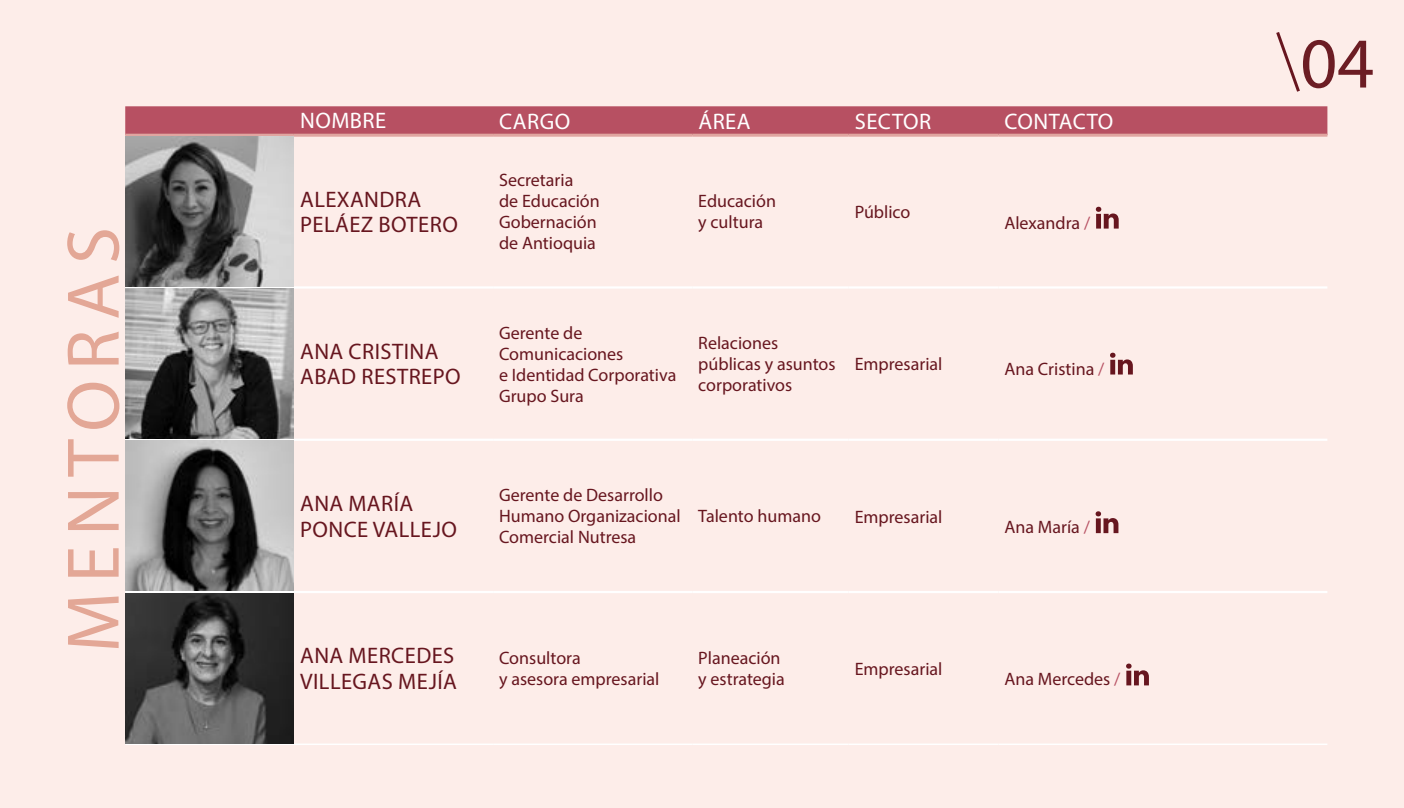
<style>
.page{position:relative;width:1404px;height:808px;background:#fff}
.page>*{position:absolute;margin:0;border:0;box-sizing:border-box;transform-origin:0 0}
.t1{font:75px "Myriad Pro";letter-spacing:.13em;color:#e3a796}
.t2{font:72px "Myriad Pro";color:#6c1d24}
.t3{font:22.5px/25.5px "Myriad Pro";letter-spacing:.02em;color:#67161f}
.t4{font:22.5px "Myriad Pro";letter-spacing:.02em;color:#fff}
.t5{font:18px/21px "Myriad Pro";color:#67161f}
.s1{color:#b75062}
</style>
<div class="page">
<div style="left:0;top:0;width:1403px;height:808px;background:#fdede9"></div>
<svg style="left:1276px;top:32px;width:24px;height:60px"></svg>
<svg style="left:125px;top:106px;width:1202px;height:28px;background:#b85264"></svg>
<hr style="left:125px;top:134px;width:169px;height:3px;background:#e0a5a0">
<hr style="left:294px;top:134px;width:199px;height:3px;background:#e0a5a0">
<hr style="left:493px;top:134px;width:199px;height:3px;background:#e0a5a0">
<hr style="left:692px;top:134px;width:156px;height:3px;background:#e0a5a0">
<hr style="left:848px;top:134px;width:150px;height:3px;background:#e0a5a0">
<hr style="left:998px;top:134px;width:329px;height:3px;background:#e0a5a0">
<hr style="left:125px;top:743px;width:169px;height:2px;background:#fff">
<hr style="left:294px;top:743px;width:199px;height:2px;background:#fff">
<hr style="left:493px;top:743px;width:199px;height:2px;background:#fff">
<hr style="left:692px;top:743px;width:156px;height:2px;background:#fff">
<hr style="left:848px;top:743px;width:150px;height:2px;background:#fff">
<hr style="left:998px;top:743px;width:329px;height:2px;background:#fff">
<hr style="left:125px;top:286px;width:169px;height:3px;background:#fff">
<hr style="left:294px;top:286px;width:199px;height:3px;background:#fff">
<hr style="left:493px;top:286px;width:199px;height:3px;background:#fff">
<hr style="left:692px;top:286px;width:156px;height:3px;background:#fff">
<hr style="left:848px;top:286px;width:150px;height:3px;background:#fff">
<hr style="left:998px;top:286px;width:329px;height:3px;background:#fff">
<hr style="left:125px;top:439px;width:169px;height:2px;background:#fff">
<hr style="left:294px;top:439px;width:199px;height:2px;background:#fff">
<hr style="left:493px;top:439px;width:199px;height:2px;background:#fff">
<hr style="left:692px;top:439px;width:156px;height:2px;background:#fff">
<hr style="left:848px;top:439px;width:150px;height:2px;background:#fff">
<hr style="left:998px;top:439px;width:329px;height:2px;background:#fff">
<hr style="left:125px;top:591px;width:169px;height:2px;background:#fff">
<hr style="left:294px;top:591px;width:199px;height:2px;background:#fff">
<hr style="left:493px;top:591px;width:199px;height:2px;background:#fff">
<hr style="left:692px;top:591px;width:156px;height:2px;background:#fff">
<hr style="left:848px;top:591px;width:150px;height:2px;background:#fff">
<hr style="left:998px;top:591px;width:329px;height:2px;background:#fff">
<img style="left:125px;top:137px;width:169px;height:149px">
<svg style="left:1095px;top:207px;width:23px;height:22px"></svg>
<img style="left:125px;top:289px;width:169px;height:150px">
<svg style="left:1110px;top:353px;width:22px;height:21px"></svg>
<img style="left:125px;top:441px;width:169px;height:150px">
<svg style="left:1095px;top:511px;width:23px;height:22px"></svg>
<img style="left:125px;top:593px;width:169px;height:150px">
<svg style="left:1126px;top:663px;width:22px;height:22px"></svg>
<h1 class="t1" style="left:47px;top:652px;width:427px;rotate:-90deg">MENTORAS</h1>
<p class="t4" style="left:300px;top:107px;width:88px">NOMBRE</p>
<p class="t4" style="left:499px;top:107px;width:72px">CARGO</p>
<p class="t4" style="left:698px;top:107px;width:54px">ÁREA</p>
<p class="t4" style="left:854px;top:108px;width:78px">SECTOR</p>
<p class="t4" style="left:1004px;top:107px;width:110px">CONTACTO</p>
<p class="t3" style="left:300px;top:186px;width:159px">ALEXANDRA<br>PELÁEZ BOTERO</p>
<p class="t3" style="left:300px;top:338px;width:162px">ANA CRISTINA<br>ABAD RESTREPO</p>
<p class="t5" style="left:499px;top:169px;width:102px">Secretaria<br>de Educación<br>Gobernación de Antioquia</p>
<p class="t5" style="left:698px;top:190px;width:79px">Educación y cultura</p>
<p class="t5" style="left:854px;top:201px;width:57px">Público</p>
<p class="t5" style="left:1004px;top:212px;width:87px">Alexandra <span class="s1">/</span></p>
<p class="t5" style="left:499px;top:322px;width:179px">Gerente de<br>Comunicaciones<br>e Identidad Corporativa<br>Grupo Sura</p>
<p class="t5" style="left:698px;top:332px;width:139px">Relaciones públicas y asuntos corporativos</p>
<p class="t5" style="left:854px;top:354px;width:89px">Empresarial</p>
<p class="t5" style="left:1004px;top:358px;width:101px">Ana Cristina <span class="s1">/</span></p>
<p class="t3" style="left:300px;top:490px;width:158px">ANA MARÍA<br>PONCE VALLEJO</p>
<p class="t5" style="left:499px;top:484px;width:183px">Gerente de Desarrollo<br>Humano Organizacional<br>Comercial Nutresa</p>
<p class="t5" style="left:698px;top:505px;width:124px">Talento humano</p>
<p class="t5" style="left:854px;top:506px;width:89px">Empresarial</p>
<p class="t3" style="left:300px;top:643px;width:158px">ANA MERCEDES<br>VILLEGAS MEJÍA</p>
<p class="t5" style="left:499px;top:647px;width:162px">Consultora<br>y asesora empresarial</p>
<p class="t5" style="left:698px;top:647px;width:88px">Planeación y estrategia</p>
<p class="t5" style="left:854px;top:658px;width:89px">Empresarial</p>
<p class="t5" style="left:1004px;top:516px;width:87px">Ana María <span class="s1">/</span></p>
<p class="t5" style="left:1004px;top:669px;width:118px">Ana Mercedes <span class="s1">/</span></p>
<h2 class="t2" style="left:1300px;top:19px;width:75px">04</h2>
</div>
